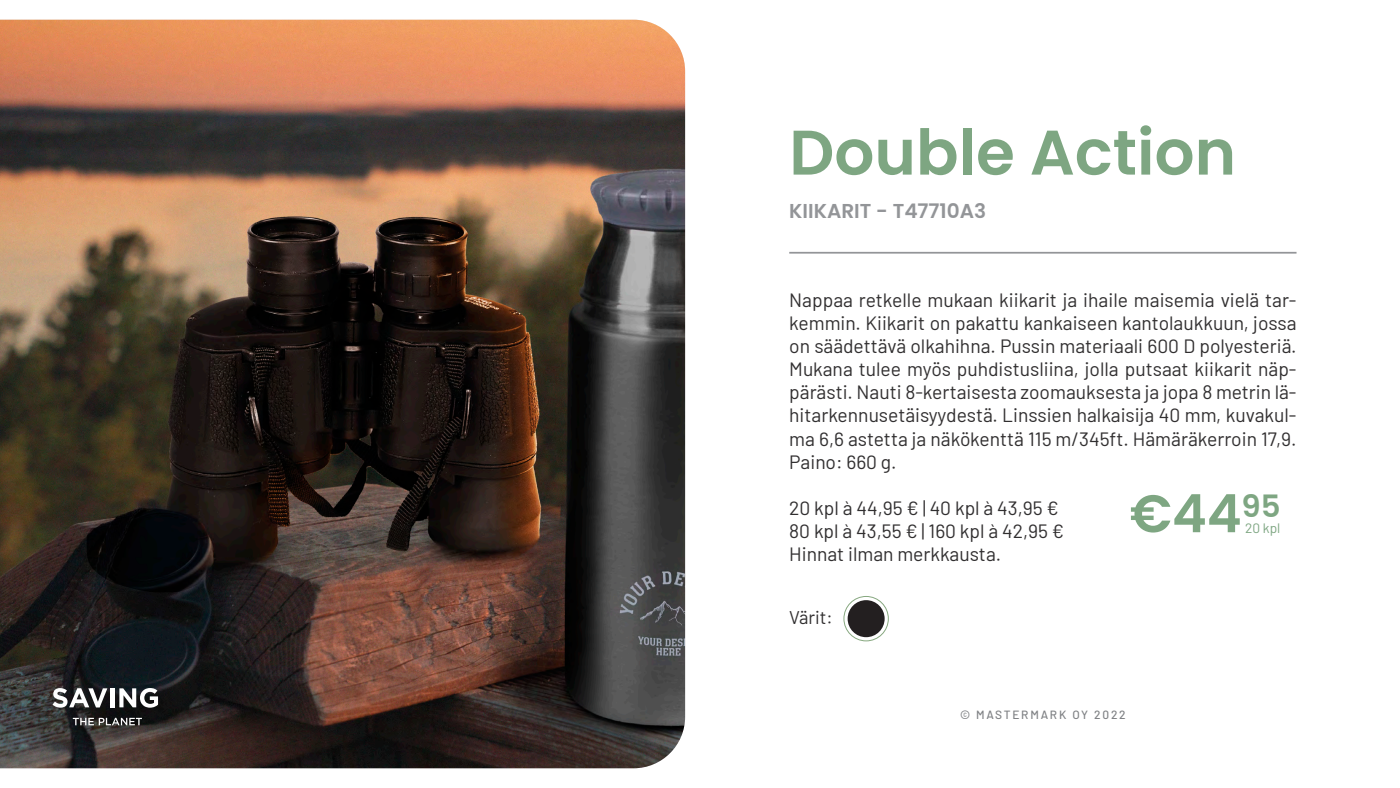
<style>
.page{position:relative;width:1400px;height:788px;background:#fff}
.page>*{position:absolute;margin:0;border:0;box-sizing:border-box;transform-origin:0 0}
.TUOTE___Otsikko_must{font:600 62.82px "Poppins";color:#7ea682}
.TUOTE___Otsikko_must-2{font:600 52.76px "Poppins";color:#7ea682}
.TUOTE___Otsikko_must-3{font:600 20.12px "Poppins";color:#939598}
.TUOTE___Leipä_musta{font:19.25px/23.1px "Barlow";color:#312f30;text-align:justify}
.TUOTE___Leipä_musta-2{font:18.38px "Barlow";color:#312f30}
.TUOTE___Leipä_musta-3{font:13.65px "Barlow";color:#7ea682}
.t1{font:500 11.9px "Barlow";letter-spacing:.15em;color:#808285}
</style>
<div class="page">
<img style="left:0;top:20px;width:685px;height:748px">
<div style="left:844px;top:596px;width:45px;height:45px;border:1px solid #87a880;border-radius:50%"></div>
<div style="left:848px;top:600px;width:37px;height:37px;background:#231f20;border-radius:50%"></div>
<svg style="left:53px;top:688px;width:54px;height:19px"></svg>
<div style="left:110px;top:688px;width:5px;height:19px;background:#fff"></div>
<svg style="left:119px;top:688px;width:39px;height:19px"></svg>
<svg style="left:73px;top:717px;width:69px;height:8px"></svg>
<hr style="left:789px;top:252px;width:508px;height:1px;background:#939598">
<p class="TUOTE___Otsikko_must" style="left:789px;top:116px;width:448px">Double Action</p>
<p class="TUOTE___Otsikko_must-3" style="left:789px;top:199px;width:199px">KIIKARIT - T47710A3</p>
<p class="TUOTE___Leipä_musta" style="left:789px;top:287px;width:509px">Nappaa retkelle mukaan kiikarit ja ihaile maisemia vielä tar&shy;kemmin. Kiikarit on pakattu kankaiseen kantolaukkuun, jossa on säädettävä olkahihna. Pussin materiaali 600 D polyesteriä.<br>Mukana tulee myös puhdistusliina, jolla putsaat kiikarit näp&shy;pärästi. Nauti 8-kertaisesta zoomauksesta ja jopa 8 metrin lä&shy;hitarkennusetäisyydestä. Linssien halkaisija 40 mm, kuvakul&shy;ma 6,6 astetta ja näkökenttä 115 m/345ft. Hämäräkerroin 17,9.<br>Paino: 660 g.</p>
<p class="TUOTE___Leipä_musta" style="left:789px;top:495px;width:271px">20 kpl à 44,95 € | 40 kpl à 43,95 €</p>
<p class="TUOTE___Leipä_musta" style="left:789px;top:518px;width:276px">80 kpl à 43,55 € | 160 kpl à 42,95 €</p>
<p class="TUOTE___Leipä_musta" style="left:789px;top:541px;width:213px">Hinnat ilman merkkausta.</p>
<p class="TUOTE___Otsikko_must-2" style="left:1130px;top:483px;width:152px">€44<sup>95</sup></p>
<p class="TUOTE___Leipä_musta-3" style="left:1245px;top:518px;width:37px">20 kpl</p>
<p class="TUOTE___Leipä_musta-2" style="left:789px;top:604px;width:45px">Värit:</p>
<p class="t1" style="left:960px;top:705px;width:167px">© MASTERMARK OY 2022</p>
</div>
